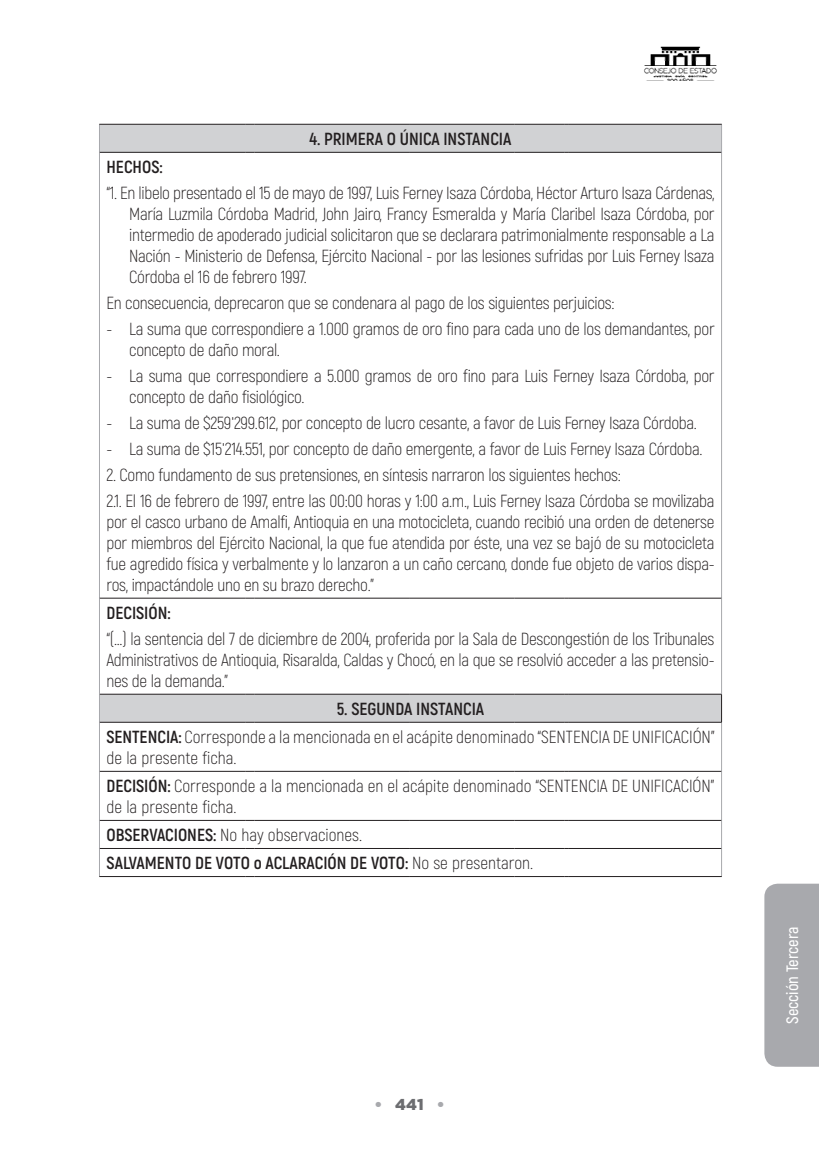
<style>
.page{position:relative;width:819px;height:1166px;background:#fff}
.page>*{position:absolute;margin:0;border:0;box-sizing:border-box;transform-origin:0 0}
.t1{font:300 17.5px/21px "Akrobat";letter-spacing:-.02em;color:#231f20;text-align:justify}
.t2{font:300 17.5px/28px "Akrobat";color:#231f20}
.t3{font:700 17.5px "Akrobat";color:#231f20}
.t4{font:600 16.45px "Akrobat";color:#fff}
.t5{font:900 15.75px "Gotham";color:#6c6d70}
.s1{font-family:"DIN Next LT Pro"}
.s2{font-weight:700}
.s3{color:#a8a9ad}
</style>
<div class="page">
<img style="left:644px;top:46px;width:73px;height:35px">
<div style="left:764px;top:883px;width:55px;height:184px;background:#a8a9ad"></div>
<svg style="left:100px;top:125px;width:621px;height:597px"></svg>
<svg style="left:99px;top:694px;width:1px;height:28px"></svg>
<hr style="left:100px;top:694px;width:145px;height:1px;background:#231f20">
<hr style="left:255px;top:694px;width:138px;height:1px;background:#231f20">
<svg style="left:393px;top:694px;width:17px;height:1px"></svg>
<hr style="left:410px;top:694px;width:104px;height:1px;background:#231f20">
<hr style="left:514px;top:694px;width:50px;height:1px;background:#231f20">
<hr style="left:568px;top:694px;width:153px;height:1px;background:#231f20">
<svg style="left:721px;top:694px;width:1px;height:28px"></svg>
<svg style="left:99px;top:125px;width:1px;height:27px"></svg>
<svg style="left:721px;top:124px;width:1px;height:28px"></svg>
<hr style="left:99px;top:152px;width:1px;height:446px;background:#a8a9ad">
<hr style="left:721px;top:152px;width:1px;height:446px;background:#a8a9ad">
<hr style="left:99px;top:598px;width:1px;height:96px;background:#a8a9ad">
<hr style="left:721px;top:598px;width:1px;height:96px;background:#a8a9ad">
<hr style="left:99px;top:722px;width:1px;height:49px;background:#a8a9ad">
<hr style="left:721px;top:722px;width:1px;height:49px;background:#a8a9ad">
<hr style="left:99px;top:771px;width:1px;height:49px;background:#a8a9ad">
<hr style="left:721px;top:771px;width:1px;height:49px;background:#a8a9ad">
<svg style="left:99px;top:820px;width:1px;height:56px"></svg>
<svg style="left:721px;top:820px;width:1px;height:56px"></svg>
<hr style="left:99px;top:124px;width:146px;height:1px;background:#231f20">
<hr style="left:255px;top:124px;width:138px;height:1px;background:#231f20">
<svg style="left:393px;top:124px;width:17px;height:1px"></svg>
<hr style="left:410px;top:124px;width:104px;height:1px;background:#231f20">
<hr style="left:514px;top:124px;width:50px;height:1px;background:#231f20">
<hr style="left:568px;top:124px;width:153px;height:1px;background:#231f20">
<hr style="left:100px;top:152px;width:145px;height:1px;background:#231f20">
<hr style="left:255px;top:152px;width:138px;height:1px;background:#231f20">
<svg style="left:393px;top:152px;width:17px;height:1px"></svg>
<hr style="left:410px;top:152px;width:104px;height:1px;background:#231f20">
<hr style="left:514px;top:152px;width:50px;height:1px;background:#231f20">
<hr style="left:568px;top:152px;width:153px;height:1px;background:#231f20">
<hr style="left:100px;top:598px;width:145px;height:1px;background:#231f20">
<hr style="left:255px;top:598px;width:138px;height:1px;background:#231f20">
<svg style="left:393px;top:598px;width:17px;height:1px"></svg>
<hr style="left:410px;top:598px;width:104px;height:1px;background:#231f20">
<hr style="left:514px;top:598px;width:50px;height:1px;background:#231f20">
<hr style="left:568px;top:598px;width:153px;height:1px;background:#231f20">
<hr style="left:100px;top:722px;width:145px;height:1px;background:#231f20">
<hr style="left:255px;top:722px;width:138px;height:1px;background:#231f20">
<svg style="left:393px;top:722px;width:17px;height:1px"></svg>
<hr style="left:410px;top:722px;width:104px;height:1px;background:#231f20">
<hr style="left:514px;top:722px;width:50px;height:1px;background:#231f20">
<hr style="left:568px;top:722px;width:153px;height:1px;background:#231f20">
<hr style="left:100px;top:771px;width:145px;height:1px;background:#231f20">
<hr style="left:255px;top:771px;width:138px;height:1px;background:#231f20">
<svg style="left:393px;top:771px;width:17px;height:1px"></svg>
<hr style="left:410px;top:771px;width:104px;height:1px;background:#231f20">
<hr style="left:514px;top:771px;width:50px;height:1px;background:#231f20">
<hr style="left:568px;top:771px;width:153px;height:1px;background:#231f20">
<hr style="left:100px;top:820px;width:145px;height:1px;background:#231f20">
<hr style="left:255px;top:820px;width:138px;height:1px;background:#231f20">
<svg style="left:393px;top:820px;width:17px;height:1px"></svg>
<hr style="left:410px;top:820px;width:104px;height:1px;background:#231f20">
<hr style="left:514px;top:820px;width:50px;height:1px;background:#231f20">
<hr style="left:568px;top:820px;width:153px;height:1px;background:#231f20">
<hr style="left:100px;top:848px;width:145px;height:1px;background:#231f20">
<hr style="left:255px;top:848px;width:138px;height:1px;background:#231f20">
<svg style="left:393px;top:848px;width:17px;height:1px"></svg>
<hr style="left:410px;top:848px;width:104px;height:1px;background:#231f20">
<hr style="left:514px;top:848px;width:50px;height:1px;background:#231f20">
<hr style="left:568px;top:848px;width:153px;height:1px;background:#231f20">
<hr style="left:99px;top:876px;width:146px;height:1px;background:#231f20">
<hr style="left:255px;top:876px;width:138px;height:1px;background:#231f20">
<svg style="left:393px;top:876px;width:17px;height:1px"></svg>
<hr style="left:410px;top:876px;width:104px;height:1px;background:#231f20">
<hr style="left:514px;top:876px;width:50px;height:1px;background:#231f20">
<hr style="left:568px;top:876px;width:153px;height:1px;background:#231f20">
<p class="t3" style="left:309px;top:128px;width:203px">4. PRIMERA O ÚNICA INSTANCIA</p>
<p class="t3" style="left:106px;top:156px;width:58px">HECHOS:</p>
<p class="t1" style="left:129px;top:183px;width:587px;text-indent:-23px">“1. En libelo presentado el 15 de mayo de 1997, Luis Ferney Isaza Córdoba, Héctor Arturo Isaza Cárdenas, María Luzmila Córdoba Madrid, John Jairo, Francy Esmeralda y María Claribel Isaza Córdoba, por intermedio de apoderado judicial solicitaron que se declarara patrimonialmente responsable a La Nación - Ministerio de Defensa, Ejército Nacional - por las lesiones sufridas por Luis Ferney Isaza Córdoba el 16 de febrero 1997.</p>
<p class="t1" style="left:106px;top:293px;width:509px">En consecuencia, deprecaron que se condenara al pago de los siguientes perjuicios:</p>
<p class="t1" style="left:129px;top:319px;width:587px;text-indent:-23px">- La suma que correspondiere a 1.000 gramos de oro fino para cada uno de los demandantes, por concepto de daño moral.</p>
<p class="t1" style="left:129px;top:366px;width:586px;text-indent:-23px">- La suma que correspondiere a 5.000 gramos de oro fino para Luis Ferney Isaza Córdoba, por concepto de daño fisiológico.</p>
<p class="t1" style="left:106px;top:412px;width:592px">- La suma de $259<span class="s1">'</span>299.612, por concepto de lucro cesante, a favor de Luis Ferney Isaza Córdoba.</p>
<p class="t1" style="left:106px;top:438px;width:597px">- La suma de $15<span class="s1">'</span>214.551, por concepto de daño emergente, a favor de Luis Ferney Isaza Córdoba.</p>
<p class="t1" style="left:106px;top:462px;width:609px;line-height:25.9px">2. Como fundamento de sus pretensiones, en síntesis narraron los siguientes hechos:<br>2.1. El 16 de febrero de 1997, entre las 00:00 horas y 1:00 a.m., Luis Ferney Isaza Córdoba se movilizaba</p>
<p class="t1" style="left:106px;top:511px;width:609px">por el casco urbano de Amalfi, Antioquia en una motocicleta, cuando recibió una orden de detenerse por miembros del Ejército Nacional, la que fue atendida por éste, una vez se bajó de su motocicleta fue agredido física y verbalmente y lo lanzaron a un caño cercano, donde fue objeto de varios dispa&shy;ros, impactándole uno en su brazo derecho.”</p>
<p class="t3" style="left:106px;top:602px;width:66px">DECISIÓN:</p>
<p class="t1" style="left:106px;top:628px;width:609px">“(…) la sentencia del 7 de diciembre de 2004, proferida por la Sala de Descongestión de los Tribunales Administrativos de Antioquia, Risaralda, Caldas y Chocó, en la que se resolvió acceder a las pretensio&shy;nes de la demanda.”</p>
<p class="t2" style="left:106px;top:695px;width:609px;text-align:center"><span class="s2">5. SEGUNDA INSTANCIA<br>SENTENCIA:</span> Corresponde a la mencionada en el acápite denominado “SENTENCIA DE UNIFICACIÓN”</p>
<p class="t2" style="left:106px;top:744px;width:609px">de la presente ficha.<br><span class="s2">DECISIÓN:</span> Corresponde a la mencionada en el acápite denominado “SENTENCIA DE UNIFICACIÓN”</p>
<p class="t2" style="left:106px;top:793px;width:428px">de la presente ficha.<br><span class="s2">OBSERVACIONES:</span> No hay observaciones.<br><span class="s2">SALVAMENTO DE VOTO o ACLARACIÓN DE VOTO:</span> No se presentaron.</p>
<p class="t5" style="left:374px;top:1095px;width:72px"><span class="s3">•</span> 441 <span class="s3">•</span></p>
<p class="t4" style="left:782px;top:1024px;width:99px;rotate:-90deg">Sección Tercera</p>
</div>
